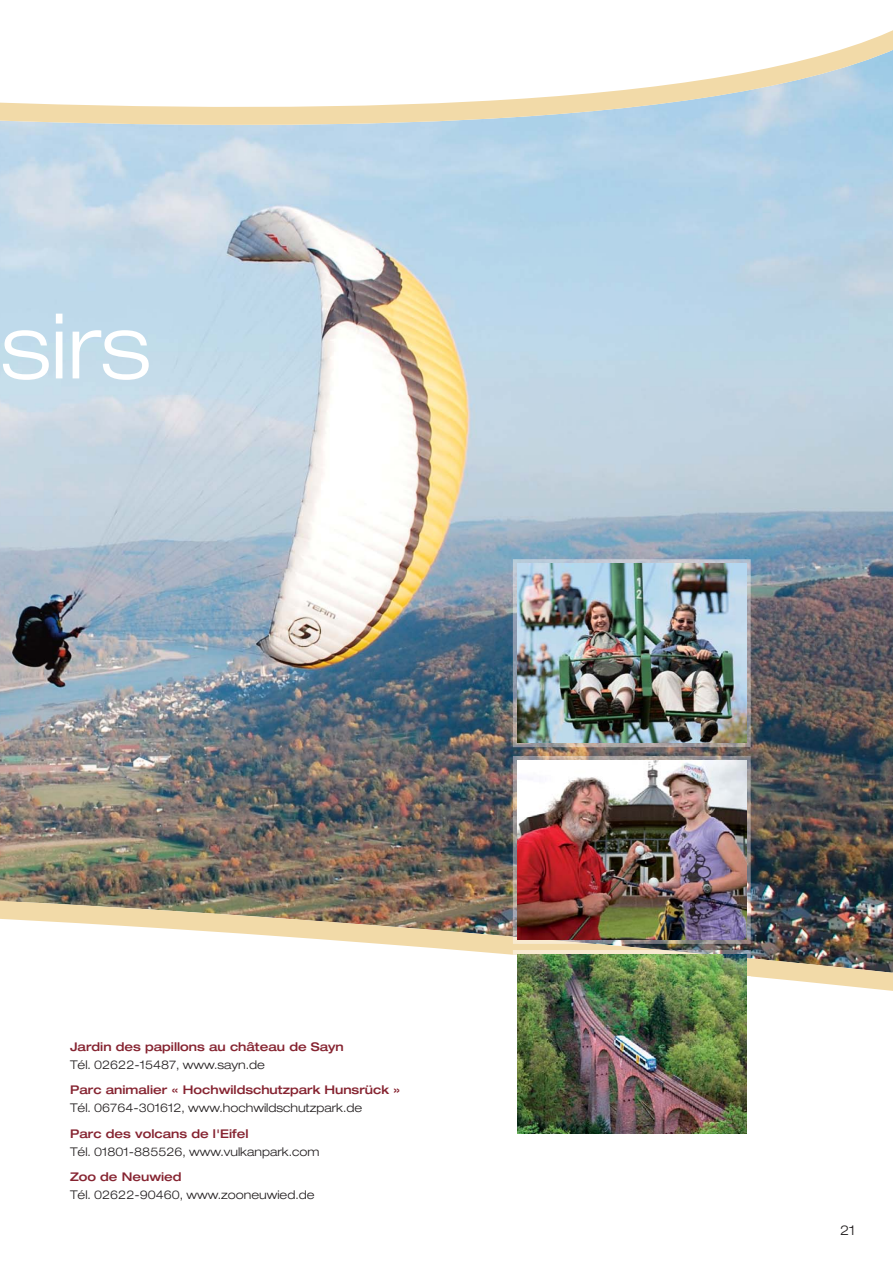
<style>
.page{position:relative;width:893px;height:1263px;background:#fff}
.page>*{position:absolute;margin:0;border:0;box-sizing:border-box;transform-origin:0 0}
.t1{font:300 expanded 90px "Helvetica Neue";color:#fff}
.t2{font:300 expanded 13.5px "Helvetica Neue";color:#231f20}
.t3{font:300 expanded 12px "Helvetica Neue";color:#231f20}
.t4{font:500 expanded 12px "Helvetica Neue";color:#862431}
</style>
<div class="page">
<img style="left:1px;top:30px;width:891px;height:961px">
<svg style="left:513px;top:950px;width:238px;height:184px"></svg>
<img style="left:664px;top:950px;width:87px;height:8px">
<img style="left:517px;top:955px;width:229px;height:179px">
<img style="left:513px;top:756px;width:238px;height:188px">
<img style="left:517px;top:760px;width:229px;height:179px">
<img style="left:513px;top:559px;width:238px;height:188px">
<img style="left:517px;top:564px;width:229px;height:179px">
<h1 class="t1" style="left:1px;top:314px;width:151px">sirs</h1>
<p class="t4" style="left:70px;top:1042px;width:275px">Jardin des papillons au château de Sayn</p>
<p class="t3" style="left:70px;top:1060px;width:196px">Tél. 02622-15487, www.sayn.de</p>
<p class="t4" style="left:70px;top:1085px;width:332px">Parc animalier « Hochwildschutzpark Hunsrück »</p>
<p class="t3" style="left:70px;top:1103px;width:294px">Tél. 06764-301612, www.hochwildschutzpark.de</p>
<p class="t4" style="left:70px;top:1129px;width:180px">Parc des volcans de l'Eifel</p>
<p class="t3" style="left:70px;top:1147px;width:251px">Tél. 01801-885526, www.vulkanpark.com</p>
<p class="t4" style="left:70px;top:1172px;width:113px">Zoo de Neuwied</p>
<p class="t3" style="left:70px;top:1190px;width:246px">Tél. 02622-90460, www.zooneuwied.de</p>
<p class="t2" style="left:840px;top:1225px;width:17px">21</p>
</div>
